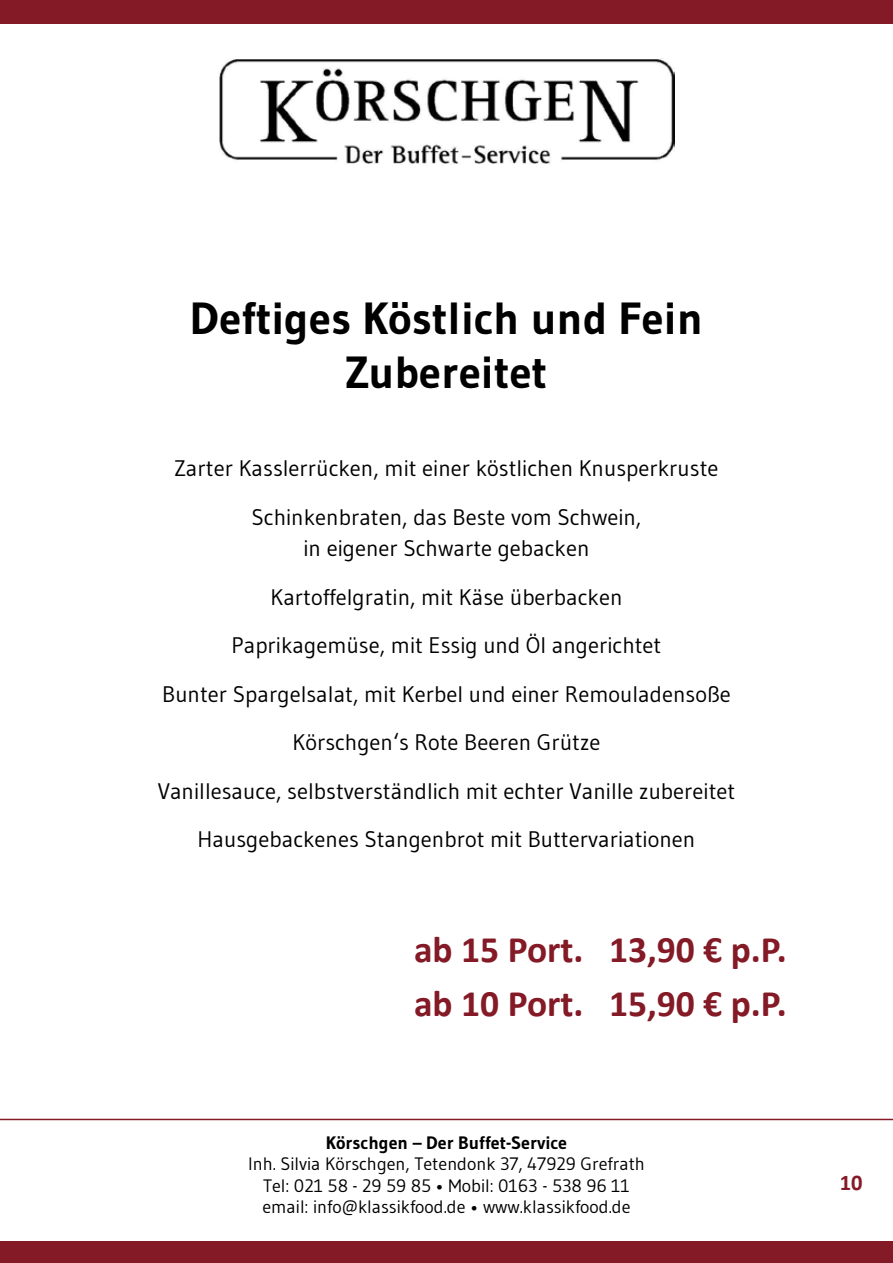
<style>
.page{position:relative;width:893px;height:1263px;background:#fff}
.page>*{position:absolute;margin:0;border:0;box-sizing:border-box;transform-origin:0 0}
.t1{font:700 45px/54px "Gudea";color:#000;text-align:center}
.t2{font:700 37.5px/53.6px "Calibri";color:#831a26}
.t3{font:22.5px/48.4px "Gudea";color:#000;text-align:center}
.t4{font:700 22.5px "Calibri";color:#831a26}
.t5{font:18px/21.6px "Gudea";color:#000;text-align:center}
.t6{font:700 18px "Gudea";color:#000}
</style>
<div class="page">
<img style="left:219px;top:58px;width:455px;height:106px">
<div style="left:0;top:0;width:893px;height:23px;background:#831a26"></div>
<div style="left:0;top:1242px;width:893px;height:21px;background:#831a26"></div>
<hr style="left:0;top:1119px;width:893px;height:1px;background:#831a26">
<h1 class="t1" style="left:190px;top:291px;width:515px">Deftiges Köstlich und Fein<br>Zubereitet</h1>
<p class="t3" style="left:175px;top:444px;width:545px">Zarter Kasslerrücken, mit einer köstlichen Knusperkruste<br>Schinkenbraten, das Beste vom Schwein,</p>
<p class="t3" style="left:158px;top:524px;width:579px">in eigener Schwarte gebacken<br>Kartoffelgratin, mit Käse überbacken<br>Paprikagemüse, mit Essig und Öl angerichtet<br>Bunter Spargelsalat, mit Kerbel und einer Remouladensoße Körschgen‘s Rote Beeren Grütze<br>Vanillesauce, selbstverständlich mit echter Vanille zubereitet Hausgebackenes Stangenbrot mit Buttervariationen</p>
<h2 class="t2" style="left:414px;top:921px;width:374px">ab 15 Port. 13,90 € p.P. ab 10 Port. 15,90 € p.P.</h2>
<p class="t6" style="left:326px;top:1131px;width:243px">Körschgen – Der Buffet-Service</p>
<p class="t5" style="left:248px;top:1153px;width:398px">Inh. Silvia Körschgen, Tetendonk 37, 47929 Grefrath<br>Tel: 021 58 - 29 59 85 • Mobil: 0163 - 538 96 11 email: info@klassikfood.de • www.klassikfood.de</p>
<p class="t4" style="left:840px;top:1168px;width:24px">10</p>
</div>
